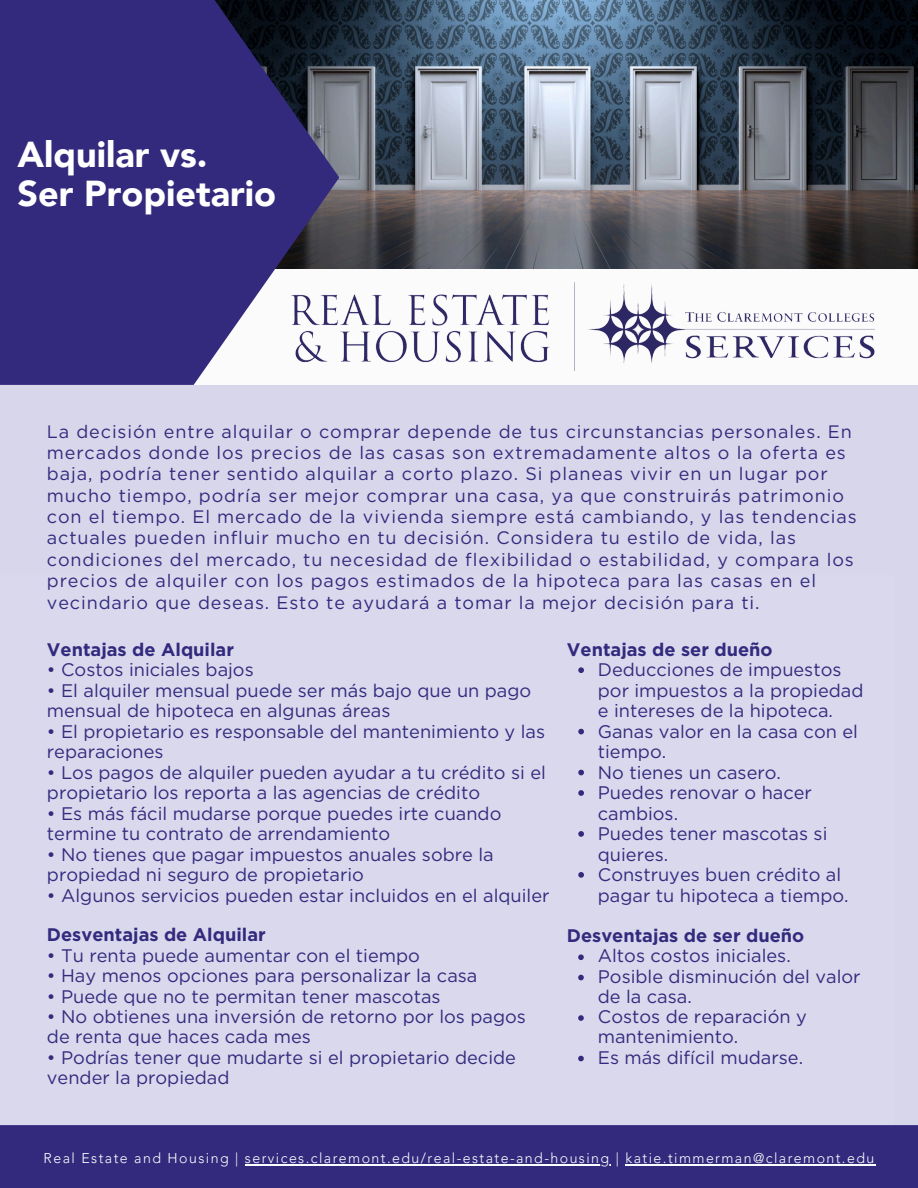
<style>
.page{position:relative;width:918px;height:1188px;background:#fff}
.page>*{position:absolute;margin:0;border:0;box-sizing:border-box;transform-origin:0 0}
.t1{font:900 36px/38.2px "Avenir LT Pro";color:#fff}
.t2{font:18.15px/20.4px "Gotham";color:#332a7e}
.t3{font:700 18.15px "Gotham";color:#332a7e}
.t4{font:18px/21.3px "Gotham";letter-spacing:.05em;color:#332a7e}
.t5{font:300 14.1px "Avenir LT Pro";letter-spacing:.1em;color:#fff}
</style>
<div class="page">
<div style="left:0;top:1125px;width:918px;height:63px;background:#332a7e"></div>
<div style="left:0;top:385px;width:918px;height:740px;background:#dad8ec"></div>
<img style="left:339px;top:0;width:579px;height:268px">
<svg style="left:0;top:0;width:339px;height:385px;background:#3e377e"></svg>
<img style="left:291px;top:283px;width:583px;height:88px">
<hr style="left:245px;top:1164px;width:366px;height:1px;background:#fff">
<hr style="left:626px;top:1164px;width:250px;height:1px;background:#fff">
<svg style="left:578px;top:667px;width:6px;height:6px"></svg>
<svg style="left:578px;top:729px;width:6px;height:5px"></svg>
<svg style="left:578px;top:770px;width:6px;height:5px"></svg>
<svg style="left:578px;top:790px;width:6px;height:6px"></svg>
<svg style="left:578px;top:831px;width:6px;height:6px"></svg>
<svg style="left:578px;top:872px;width:6px;height:6px"></svg>
<svg style="left:578px;top:954px;width:6px;height:6px"></svg>
<svg style="left:578px;top:975px;width:6px;height:5px"></svg>
<svg style="left:578px;top:1015px;width:6px;height:6px"></svg>
<svg style="left:578px;top:1056px;width:6px;height:5px"></svg>
<p class="t1" style="left:17px;top:139px;width:260px">Alquilar vs.<br>Ser Propietario</p>
<h1 class="t4" style="left:47px;top:420px;width:811px">La decisión entre alquilar o comprar depende de tus circunstancias personales. En mercados donde los precios de las casas son extremadamente altos o la oferta es baja, podría tener sentido alquilar a corto plazo. Si planeas vivir en un lugar por mucho tiempo, podría ser mejor comprar una casa, ya que construirás patrimonio con el tiempo. El mercado de la vivienda siempre está cambiando, y las tendencias actuales pueden influir mucho en tu decisión. Considera tu estilo de vida, las condiciones del mercado, tu necesidad de flexibilidad o estabilidad, y compara los precios de alquiler con los pagos estimados de la hipoteca para las casas en el vecindario que deseas. Esto te ayudará a tomar la mejor decisión para ti.</h1>
<p class="t3" style="left:47px;top:639px;width:189px">Ventajas de Alquilar</p>
<p class="t2" style="left:47px;top:660px;width:208px">• Costos iniciales bajos</p>
<p class="t2" style="left:47px;top:680px;width:486px">• El alquiler mensual puede ser más bajo que un pago mensual de hipoteca en algunas áreas</p>
<p class="t2" style="left:47px;top:721px;width:500px">• El propietario es responsable del mantenimiento y las reparaciones</p>
<p class="t2" style="left:47px;top:762px;width:500px">• Los pagos de alquiler pueden ayudar a tu crédito si el propietario los reporta a las agencias de crédito</p>
<p class="t2" style="left:47px;top:803px;width:456px">• Es más fácil mudarse porque puedes irte cuando termine tu contrato de arrendamiento</p>
<p class="t2" style="left:47px;top:844px;width:448px">• No tienes que pagar impuestos anuales sobre la propiedad ni seguro de propietario</p>
<p class="t2" style="left:47px;top:885px;width:504px">• Algunos servicios pueden estar incluidos en el alquiler</p>
<p class="t3" style="left:47px;top:924px;width:220px">Desventajas de Alquilar</p>
<p class="t2" style="left:47px;top:945px;width:374px">• Tu renta puede aumentar con el tiempo</p>
<p class="t2" style="left:47px;top:965px;width:432px">• Hay menos opciones para personalizar la casa</p>
<p class="t2" style="left:47px;top:986px;width:395px">• Puede que no te permitan tener mascotas</p>
<p class="t2" style="left:47px;top:1006px;width:480px">• No obtienes una inversión de retorno por los pagos de renta que haces cada mes</p>
<p class="t2" style="left:47px;top:1047px;width:471px">• Podrías tener que mudarte si el propietario decide vender la propiedad</p>
<h3 class="t3" style="left:567px;top:639px;width:207px">Ventajas de ser dueño</h3>
<h2 class="t2" style="left:598px;top:660px;width:267px">Deducciones de impuestos por impuestos a la propiedad e intereses de la hipoteca.</h2>
<p class="t2" style="left:598px;top:721px;width:262px">Ganas valor en la casa con el tiempo.</p>
<p class="t2" style="left:598px;top:762px;width:185px">No tienes un casero.</p>
<p class="t2" style="left:598px;top:783px;width:216px">Puedes renovar o hacer cambios.</p>
<p class="t2" style="left:598px;top:823px;width:231px">Puedes tener mascotas si quieres.</p>
<p class="t2" style="left:598px;top:864px;width:252px">Construyes buen crédito al pagar tu hipoteca a tiempo.</p>
<h3 class="t3" style="left:567px;top:925px;width:239px">Desventajas de ser dueño</h3>
<h2 class="t2" style="left:598px;top:946px;width:194px">Altos costos iniciales.</h2>
<p class="t2" style="left:598px;top:966px;width:264px">Posible disminución del valor de la casa.</p>
<p class="t2" style="left:598px;top:1006px;width:211px">Costos de reparación y mantenimiento.</p>
<p class="t2" style="left:598px;top:1047px;width:207px">Es más difícil mudarse.</p>
<p class="t5" style="left:44px;top:1153px;width:196px">Real Estate and Housing |</p>
<h3 class="t5" style="left:245px;top:1153px;width:631px">services.claremont.edu/real-estate-and-housing | katie.timmerman@claremont.edu</h3>
</div>
